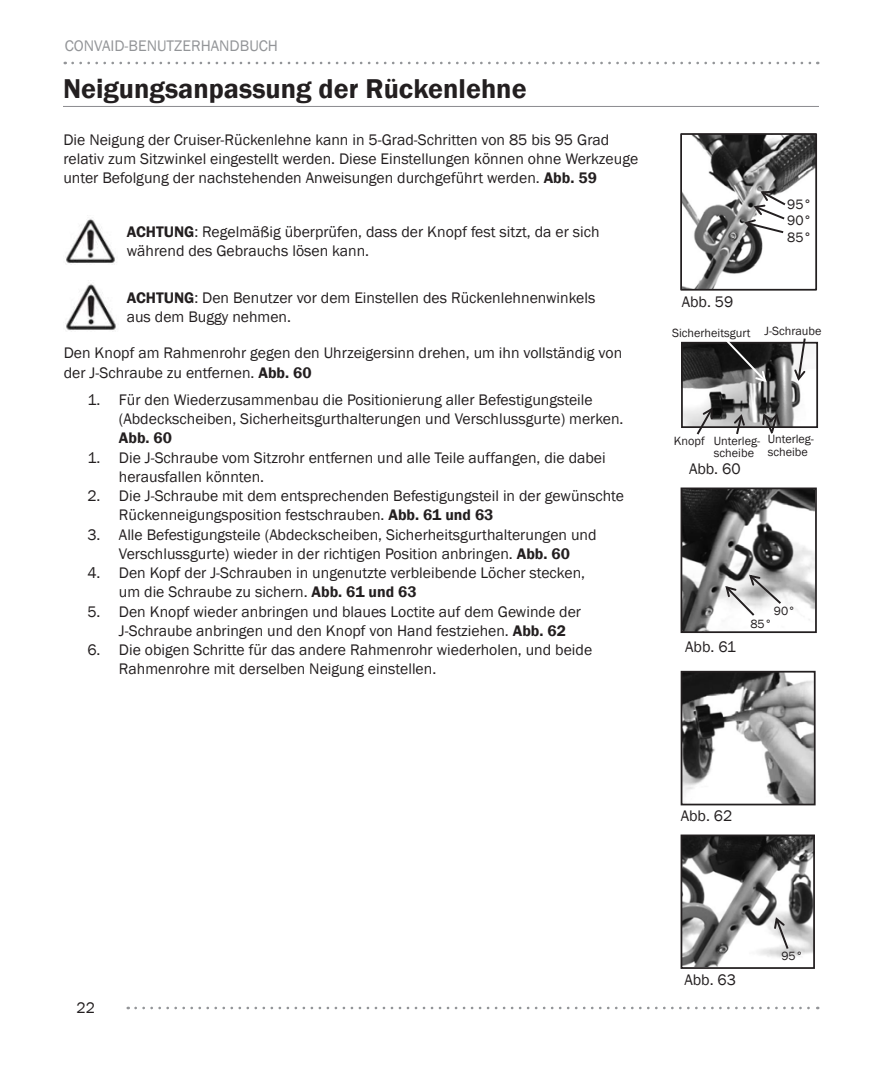
<style>
.page{position:relative;width:882px;height:1071px;background:#fff}
.page>*{position:absolute;margin:0;border:0;box-sizing:border-box;transform-origin:0 0}
.Etac_Sub_Header{font:600 28px "Franklin Gothic";color:#231f20}
.Etac_UG_Paragraph{font:15.75px/19.2px "Franklin Gothic";color:#231f20}
.t1{font:15.75px "Franklin Gothic";color:#939598}
.t2{font:14px "Franklin Gothic";color:#231f20}
.t3{font:12.25px/12.2px "Franklin Gothic";color:#231f20}
.s1{font-weight:600}
</style>
<div class="page">
<svg style="left:73px;top:62px;width:745px;height:2px"></svg>
<svg style="left:136px;top:1007px;width:682px;height:2px"></svg>
<img style="left:684px;top:345px;width:117px;height:80px">
<div style="left:681px;top:342px;width:137px;height:86px;border:2px solid #231f20"></div>
<hr style="left:63px;top:106px;width:756px;height:1px;background:#8a8a8e">
<img style="left:683px;top:136px;width:131px;height:152px">
<div style="left:680px;top:133px;width:137px;height:158px;border:2px solid #231f20"></div>
<svg style="left:742px;top:190px;width:46px;height:45px"></svg>
<svg style="left:695px;top:406px;width:19px;height:29px"></svg>
<svg style="left:732px;top:412px;width:14px;height:22px"></svg>
<svg style="left:761px;top:411px;width:20px;height:23px"></svg>
<svg style="left:793px;top:338px;width:14px;height:45px"></svg>
<svg style="left:720px;top:341px;width:48px;height:43px;background:#474747"></svg>
<img style="left:684px;top:491px;width:130px;height:139px">
<div style="left:681px;top:488px;width:136px;height:145px;border:2px solid #231f20"></div>
<svg style="left:724px;top:573px;width:59px;height:45px"></svg>
<img style="left:684px;top:838px;width:128px;height:128px">
<div style="left:681px;top:835px;width:134px;height:134px;border:2px solid #231f20"></div>
<svg style="left:773px;top:915px;width:17px;height:36px"></svg>
<img style="left:684px;top:674px;width:129px;height:128px">
<div style="left:681px;top:671px;width:135px;height:134px;border:2px solid #231f20"></div>
<img style="left:65px;top:218px;width:50px;height:46px">
<img style="left:65px;top:284px;width:51px;height:46px">
<p class="t1" style="left:65px;top:36px;width:215px">CONVAID-BENUTZERHANDBUCH</p>
<p class="Etac_Sub_Header" style="left:63px;top:72px;width:465px">Neigungsanpassung der Rückenlehne</p>
<p class="Etac_UG_Paragraph" style="left:63px;top:130px;width:576px">Die Neigung der Cruiser-Rückenlehne kann in 5-Grad-Schritten von 85 bis 95 Grad relativ zum Sitzwinkel eingestellt werden. Diese Einstellungen können ohne Werkzeuge unter Befolgung der nachstehenden Anweisungen durchgeführt werden. <span class="s1">Abb. 59</span></p>
<p class="Etac_UG_Paragraph" style="left:127px;top:222px;width:474px"><span class="s1">ACHTUNG</span>: Regelmäßig überprüfen, dass der Knopf fest sitzt, da er sich während des Gebrauchs lösen kann.</p>
<p class="Etac_UG_Paragraph" style="left:127px;top:288px;width:470px"><span class="s1">ACHTUNG</span>: Den Benutzer vor dem Einstellen des Rückenlehnenwinkels aus dem Buggy nehmen.</p>
<p class="Etac_UG_Paragraph" style="left:64px;top:344px;width:560px">Den Knopf am Rahmenrohr gegen den Uhrzeigersinn drehen, um ihn vollständig von der J-Schraube zu entfernen. <span class="s1">Abb. 60</span></p>
<p class="Etac_UG_Paragraph" style="left:119px;top:390px;width:506px;text-indent:-31px">1. Für den Wiederzusammenbau die Positionierung aller Befestigungsteile (Abdeckscheiben, Sicherheitsgurthalterungen und Verschlussgurte) merken.<br><span class="s1">Abb. 60</span></p>
<p class="Etac_UG_Paragraph" style="left:119px;top:448px;width:488px;text-indent:-31px">1. Die J-Schraube vom Sitzrohr entfernen und alle Teile auffangen, die dabei herausfallen könnten.</p>
<p class="Etac_UG_Paragraph" style="left:119px;top:487px;width:507px;text-indent:-31px">2. Die J-Schraube mit dem entsprechenden Befestigungsteil in der gewünschte<br>Rückenneigungsposition festschrauben. <span class="s1">Abb. 61 und 63</span></p>
<p class="Etac_UG_Paragraph" style="left:87px;top:525px;width:511px;text-align:center">3. Alle Befestigungsteile (Abdeckscheiben, Sicherheitsgurthalterungen und<br>Verschlussgurte) wieder in der richtigen Position anbringen. <span class="s1">Abb. 60</span></p>
<p class="Etac_UG_Paragraph" style="left:119px;top:564px;width:468px;text-indent:-31px">4. Den Kopf der J-Schrauben in ungenutzte verbleibende Löcher stecken, um die Schraube zu sichern. <span class="s1">Abb. 61 und 63</span></p>
<p class="Etac_UG_Paragraph" style="left:119px;top:602px;width:464px;text-indent:-31px">5. Den Knopf wieder anbringen und blaues Loctite auf dem Gewinde der<br>J-Schraube anbringen und den Knopf von Hand festziehen. <span class="s1">Abb. 62</span></p>
<p class="Etac_UG_Paragraph" style="left:119px;top:641px;width:475px;text-indent:-31px">6. Die obigen Schritte für das andere Rahmenrohr wiederholen, und beide<br>Rahmenrohre mit derselben Neigung einstellen.</p>
<p class="t2" style="left:787px;top:195px;width:26px">95°</p>
<p class="t2" style="left:787px;top:212px;width:26px">90°</p>
<p class="t2" style="left:787px;top:229px;width:26px">85°</p>
<p class="Etac_UG_Paragraph" style="left:682px;top:292px;width:53px">Abb. 59</p>
<p class="t3" style="left:672px;top:327px;width:80px">Sicherheitsgurt</p>
<p class="t3" style="left:764px;top:325px;width:59px">J-Schraube</p>
<p class="t3" style="left:674px;top:435px;width:32px">Knopf</p>
<p class="t3" style="left:714px;top:435px;width:48px">Unterleg&shy;scheibe</p>
<p class="t3" style="left:768px;top:433px;width:48px">Unterleg&shy;scheibe</p>
<p class="Etac_UG_Paragraph" style="left:689px;top:459px;width:53px">Abb. 60</p>
<p class="t3" style="left:774px;top:605px;width:23px">90°</p>
<p class="Etac_UG_Paragraph" style="left:685px;top:637px;width:52px">Abb. 61</p>
<p class="t3" style="left:750px;top:618px;width:23px">85°</p>
<p class="Etac_UG_Paragraph" style="left:76px;top:999px;width:20px">22</p>
<p class="Etac_UG_Paragraph" style="left:681px;top:806px;width:53px">Abb. 62</p>
<p class="Etac_UG_Paragraph" style="left:684px;top:971px;width:53px">Abb. 63</p>
<p class="t3" style="left:781px;top:950px;width:23px">95°</p>
</div>
